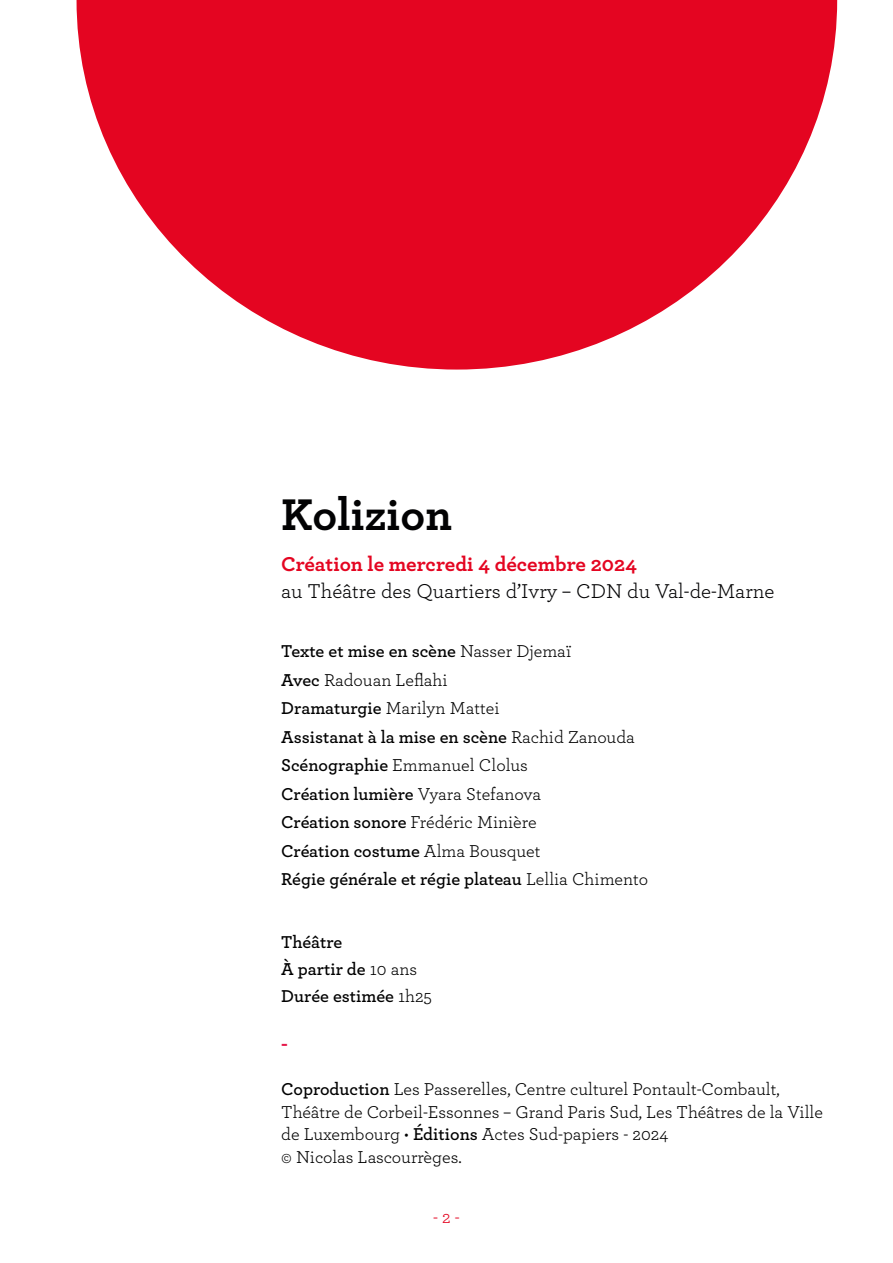
<style>
.page{position:relative;width:893px;height:1263px;background:#fff}
.page>*{position:absolute;margin:0;border:0;box-sizing:border-box;transform-origin:0 0}
.t1{font:700 46.5px "Archer";color:#020203}
.t2{font:21px "Archer";color:#020203}
.t3{font:700 21px "Archer";color:#e40521}
.t4{font:600 18px/28.5px "Archer";color:#000}
.t5{font:18px/22.5px "Archer";color:#000}
.t6{font:18px "Archer";color:#e40521}
.t7{font:700 18px "Archer";color:#e51749}
.s1{font-weight:400}
.s2{font-weight:600}
</style>
<div class="page">
<svg style="left:77px;top:0;width:760px;height:370px;fill:#e40521"></svg>
<h1 class="t1" style="left:281px;top:478px;width:172px">Kolizion</h1>
<p class="t3" style="left:281px;top:548px;width:357px">Création le mercredi 4 décembre 2024</p>
<p class="t2" style="left:281px;top:576px;width:495px">au Théâtre des Quartiers d’Ivry – CDN du Val-de-Marne</p>
<p class="t4" style="left:281px;top:636px;width:368px">Texte et mise en scène <span class="s1">Nasser Djemaï<br></span>Avec <span class="s1">Radouan Leflahi<br></span>Dramaturgie <span class="s1">Marilyn Mattei<br></span>Assistanat à la mise en scène <span class="s1">Rachid Zanouda </span>Scénographie <span class="s1">Emmanuel Clolus<br></span>Création lumière <span class="s1">Vyara Stefanova<br></span>Création sonore <span class="s1">Frédéric Minière<br></span>Création costume <span class="s1">Alma Bousquet<br></span>Régie générale et régie plateau <span class="s1">Lellia Chimento</span></p>
<p class="t4" style="left:281px;top:927px;width:152px;line-height:27px">Théâtre<br>À partir de <span class="s1">10 ans<br></span>Durée estimée <span class="s1">1h25</span></p>
<p class="t7" style="left:281px;top:1030px;width:8px">-</p>
<p class="t5" style="left:281px;top:1077px;width:543px"><span class="s2">Coproduction</span> Les Passerelles, Centre culturel Pontault-Combault, Théâtre de Corbeil-Essonnes – Grand Paris Sud, Les Théâtres de la Ville de Luxembourg • <span class="s2">Éditions</span> Actes Sud-papiers - 2024<br>© Nicolas Lascourrèges.</p>
<p class="t6" style="left:433px;top:1205px;width:28px">- 2 -</p>
</div>
